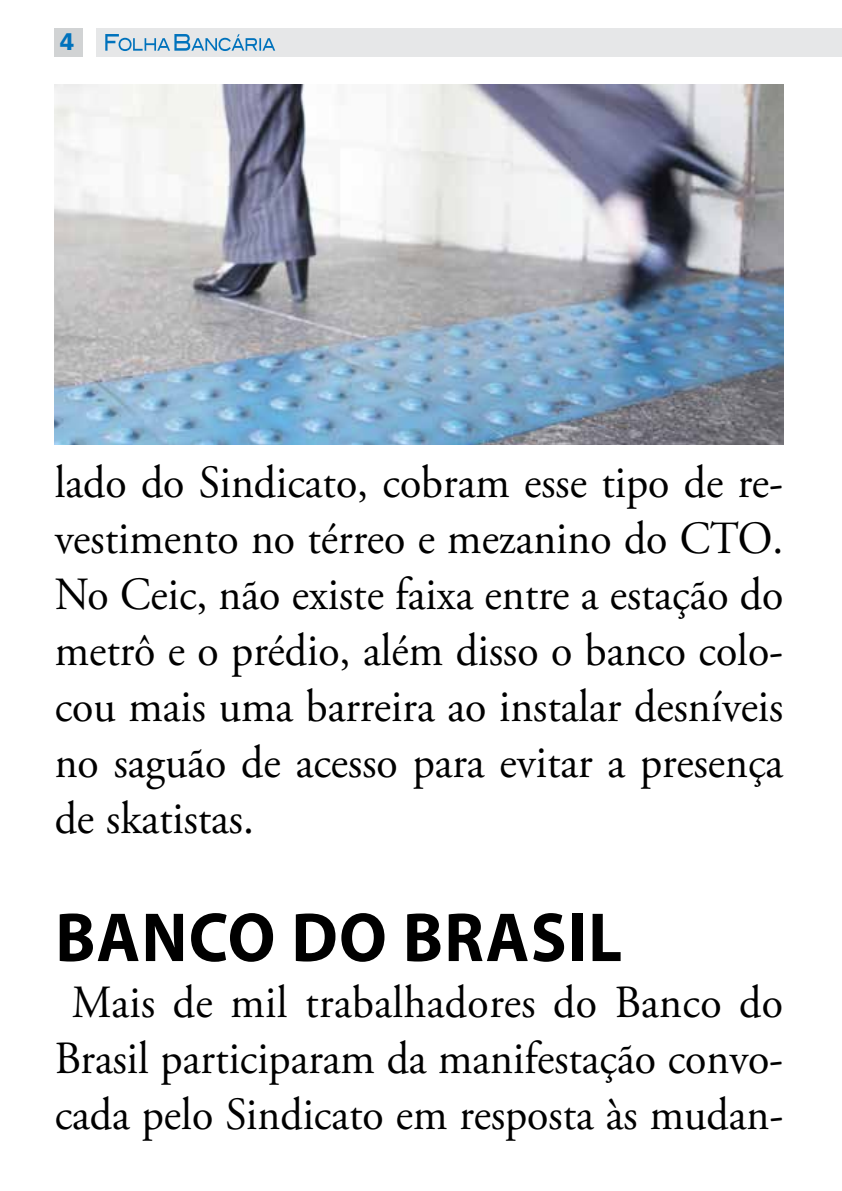
<style>
.page{position:relative;width:842px;height:1191px;background:#fff}
.page>*{position:absolute;margin:0;border:0;box-sizing:border-box;transform-origin:0 0}
.t1{font:700 70px "Myriad Pro";letter-spacing:.02em;color:#000;scale:.95 1}
.t2{font:46px/56px "Adobe Garamond Pro";color:#000;text-align:justify;scale:.95 1}
.t3{font:900 24px "Frutiger";color:#0072bc;scale:.95 1}
</style>
<div class="page">
<div style="left:96px;top:28px;width:746px;height:29px;background:#e6e7e8"></div>
<div style="left:55px;top:28px;width:28px;height:29px;background:#d1d3d4"></div>
<svg style="left:105px;top:34px;width:170px;height:17px"></svg>
<img style="left:55px;top:85px;width:728px;height:359px">
<p class="t3" style="left:60px;top:27px;width:16px">4</p>
<p class="t2" style="left:55px;top:456px;width:768px">lado do Sindicato, cobram esse tipo de re&shy;vestimento no térreo e mezanino do CTO.<br>No Ceic, não existe faixa entre a estação do metrô e o prédio, além disso o banco colo&shy;cou mais uma barreira ao instalar desníveis no saguão de acesso para evitar a presença de skatistas.</p>
<h1 class="t1" style="left:55px;top:891px;width:566px">BANCO DO BRASIL</h1>
<p class="t2" style="left:55px;top:976px;width:768px;text-align:center">Mais de mil trabalhadores do Banco do<br>Brasil participaram da manifestação convo&shy;cada pelo Sindicato em resposta às mudan-</p>
</div>
